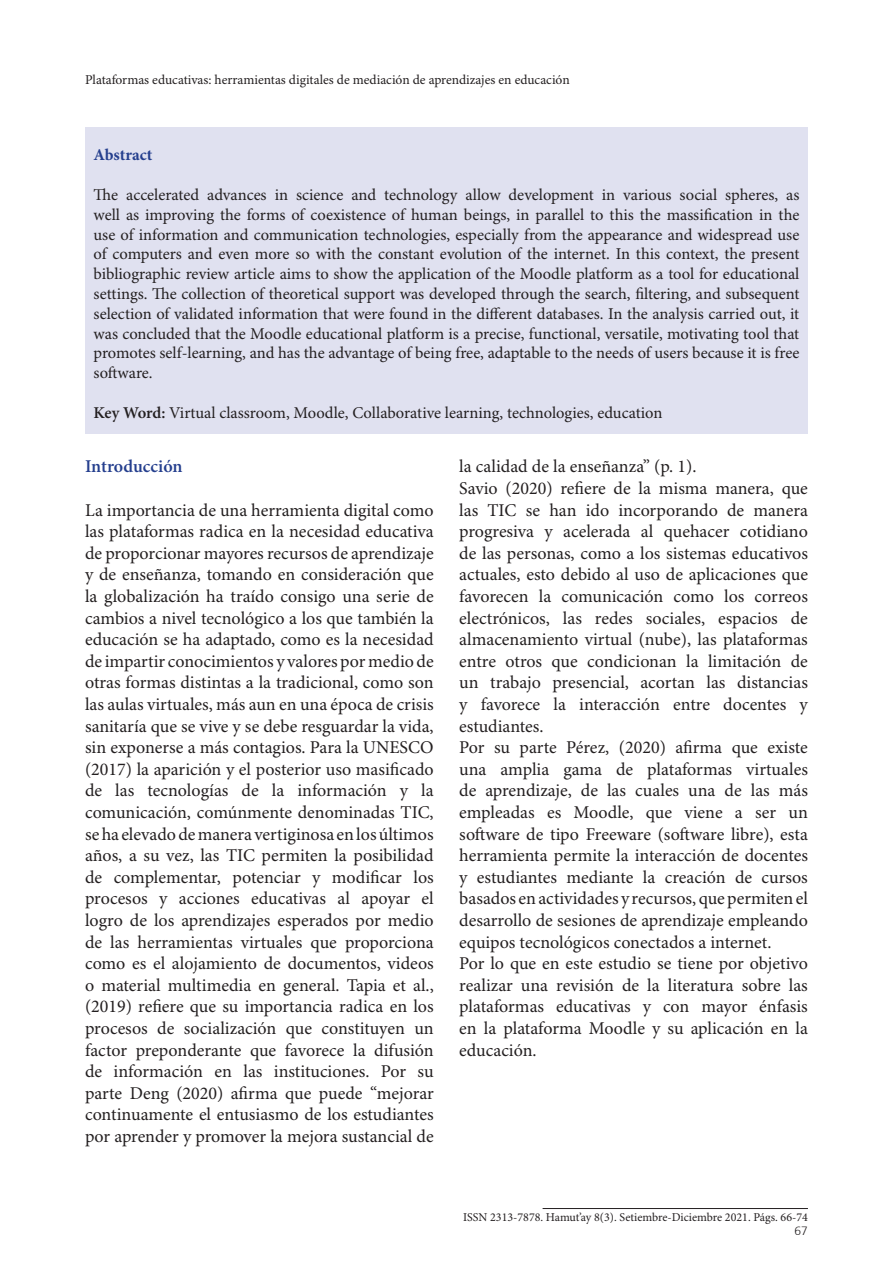
<style>
.page{position:relative;width:893px;height:1263px;background:#fff}
.page>*{position:absolute;margin:0;border:0;box-sizing:border-box;transform-origin:0 0}
.t1{font:18px/21.6px "Minion Pro";color:#231f20;text-align:justify}
.t2{font:600 18px "Minion Pro";color:#253f8e}
.t3{font:16.5px/19.8px "Minion Pro";color:#231f20;text-align:justify}
.t4{font:700 16.5px "Minion Pro";color:#253f8e}
.t5{font:13.5px "Minion Pro";color:#231f20}
.t6{font:12px "Minion Pro";color:#231f20}
.t7{font:300 12px "Frutiger";color:#231f20}
.s1{font-weight:600}
</style>
<div class="page">
<hr style="left:543px;top:1208px;width:265px;height:1px;background:#231f20">
<div style="left:85px;top:128px;width:723px;height:306px;background:#e0e1f0"></div>
<p class="t5" style="left:85px;top:71px;width:486px">Plataformas educativas: herramientas digitales de mediación de aprendizajes en educación</p>
<p class="t4" style="left:94px;top:144px;width:60px">Abstract</p>
<p class="t3" style="left:94px;top:186px;width:707px">The accelerated advances in science and technology allow development in various social spheres, as well as improving the forms of coexistence of human beings, in parallel to this the massification in the use of information and communication technologies, especially from the appearance and widespread use of computers and even more so with the constant evolution of the internet. In this context, the present bibliographic review article aims to show the application of the Moodle platform as a tool for educational settings. The collection of theoretical support was developed through the search, filtering, and subsequent selection of validated information that were found in the different databases. In the analysis carried out, it was concluded that the Moodle educational platform is a precise, functional, versatile, motivating tool that promotes self-learning, and has the advantage of being free, adaptable to the needs of users because it is free software.</p>
<p class="t3" style="left:94px;top:403px;width:570px"><span class="s1">Key Word:</span> Virtual classroom, Moodle, Collaborative learning, technologies, education</p>
<p class="t2" style="left:85px;top:454px;width:99px">Introducción</p>
<p class="t1" style="left:85px;top:500px;width:350px">La importancia de una herramienta digital como las plataformas radica en la necesidad educativa de proporcionar mayores recursos de aprendizaje y de enseñanza, tomando en consideración que la globalización ha traído consigo una serie de cambios a nivel tecnológico a los que también la educación se ha adaptado, como es la necesidad de impartir conocimientos y valores por medio de otras formas distintas a la tradicional, como son las aulas virtuales, más aun en una época de crisis sanitaría que se vive y se debe resguardar la vida, sin exponerse a más contagios. Para la UNESCO (2017) la aparición y el posterior uso masificado de las tecnologías de la información y la comunicación, comúnmente denominadas TIC, se ha elevado de manera vertiginosa en los últimos años, a su vez, las TIC permiten la posibilidad de complementar, potenciar y modificar los procesos y acciones educativas al apoyar el logro de los aprendizajes esperados por medio de las herramientas virtuales que proporciona como es el alojamiento de documentos, videos o material multimedia en general. Tapia et al., (2019) refiere que su importancia radica en los procesos de socialización que constituyen un factor preponderante que favorece la difusión de información en las instituciones. Por su parte Deng (2020) afirma que puede “mejorar continuamente el entusiasmo de los estudiantes por aprender y promover la mejora sustancial de</p>
<p class="t1" style="left:459px;top:456px;width:239px">la calidad de la enseñanza” (p. 1).</p>
<p class="t1" style="left:459px;top:478px;width:350px">Savio (2020) refiere de la misma manera, que las TIC se han ido incorporando de manera progresiva y acelerada al quehacer cotidiano de las personas, como a los sistemas educativos actuales, esto debido al uso de aplicaciones que favorecen la comunicación como los correos electrónicos, las redes sociales, espacios de almacenamiento virtual (nube), las plataformas entre otros que condicionan la limitación de un trabajo presencial, acortan las distancias y favorece la interacción entre docentes y estudiantes.</p>
<p class="t1" style="left:459px;top:737px;width:350px">Por su parte Pérez, (2020) afirma que existe una amplia gama de plataformas virtuales de aprendizaje, de las cuales una de las más empleadas es Moodle, que viene a ser un software de tipo Freeware (software libre), esta herramienta permite la interacción de docentes y estudiantes mediante la creación de cursos basados en actividades y recursos, que permiten el desarrollo de sesiones de aprendizaje empleando equipos tecnológicos conectados a internet.</p>
<p class="t1" style="left:459px;top:953px;width:350px">Por lo que en este estudio se tiene por objetivo realizar una revisión de la literatura sobre las plataformas educativas y con mayor énfasis en la plataforma Moodle y su aplicación en la educación.</p>
<p class="t6" style="left:463px;top:1210px;width:346px">ISSN 2313-7878. Hamut’ay 8(3). Setiembre-Diciembre 2021. Págs. 66-74</p>
<p class="t7" style="left:795px;top:1222px;width:15px">67</p>
</div>
